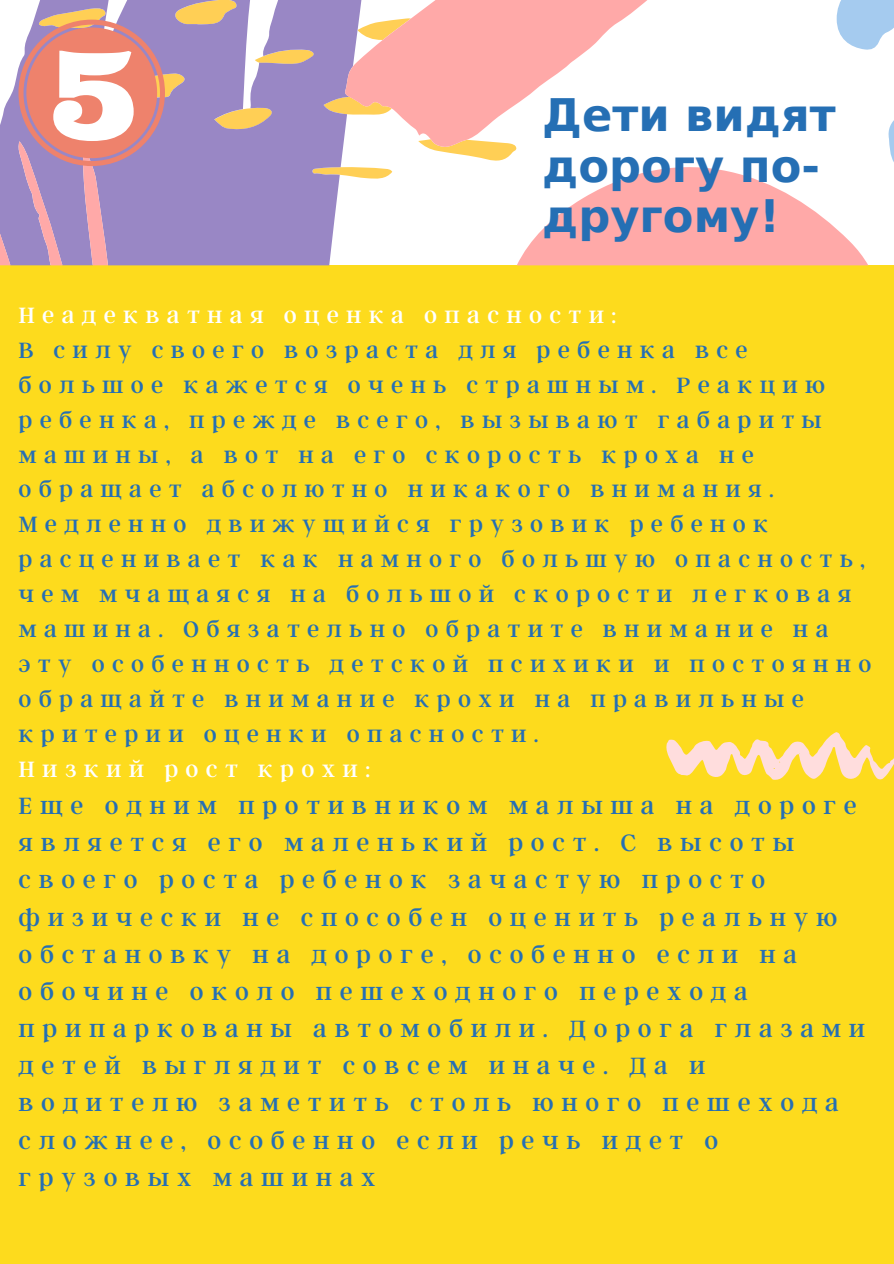
<style>
.page{position:relative;width:894px;height:1264px;background:#fff}
.page>*{position:absolute;margin:0;border:0;box-sizing:border-box;transform-origin:0 0}
.t1{font:700 44.7px/50.7px "DejaVu Sans";color:#256fb4}
.t2{font:26.1px/37.2px "Argent CF";letter-spacing:.3em;color:#256fb4}
.t3{font:24.6px/35px "Argent CF";letter-spacing:.3em;color:#256fb4}
.t4{font:24.6px "Argent CF";letter-spacing:.3em;color:#fff}
</style>
<div class="page">
<div style="left:0;top:265px;width:893px;height:998px;background:#fddb1d"></div>
<svg style="left:890px;top:149px;width:3px;height:12px"></svg>
<svg style="left:6px;top:70px;width:12px;height:195px;background:#a798cd"></svg>
<svg style="left:0;top:104px;width:10px;height:161px;background:#a78fc4"></svg>
<svg style="left:411px;top:0;width:482px;height:149px"></svg>
<svg style="left:418px;top:138px;width:450px;height:127px"></svg>
<svg style="left:666px;top:732px;width:227px;height:48px"></svg>
<svg style="left:18px;top:0;width:393px;height:265px"></svg>
<p class="t1" style="left:542px;top:90px;width:295px">Дети видят дорогу по&shy;другому!</p>
<p class="t4" style="left:18px;top:299px;width:599px">Неадекватная оценка опасности:</p>
<p class="t3" style="left:18px;top:331px;width:854px">В силу своего возраста для ребенка все большое кажется очень страшным. Реакцию ребенка, прежде всего, вызывают габариты машины, а вот на его скорость кроха не обращает абсолютно никакого внимания.<br>Медленно движущийся грузовик ребенок расценивает как намного большую опасность, чем мчащаяся на большой скорости легковая машина. Обязательно обратите внимание на эту особенность детской психики и постоянно обращайте внимание крохи на правильные критерии оценки опасности.</p>
<p class="t4" style="left:18px;top:753px;width:353px">Низкий рост крохи:</p>
<p class="t2" style="left:18px;top:785px;width:848px">Еще одним противником малыша на дороге является его маленький рост. С высоты своего роста ребенок зачастую просто физически не способен оценить реальную обстановку на дороге, особенно если на обочине около пешеходного перехода припаркованы автомобили. Дорога глазами детей выглядит совсем иначе. Да и водителю заметить столь юного пешехода сложнее, особенно если речь идет о грузовых машинах</p>
</div>
